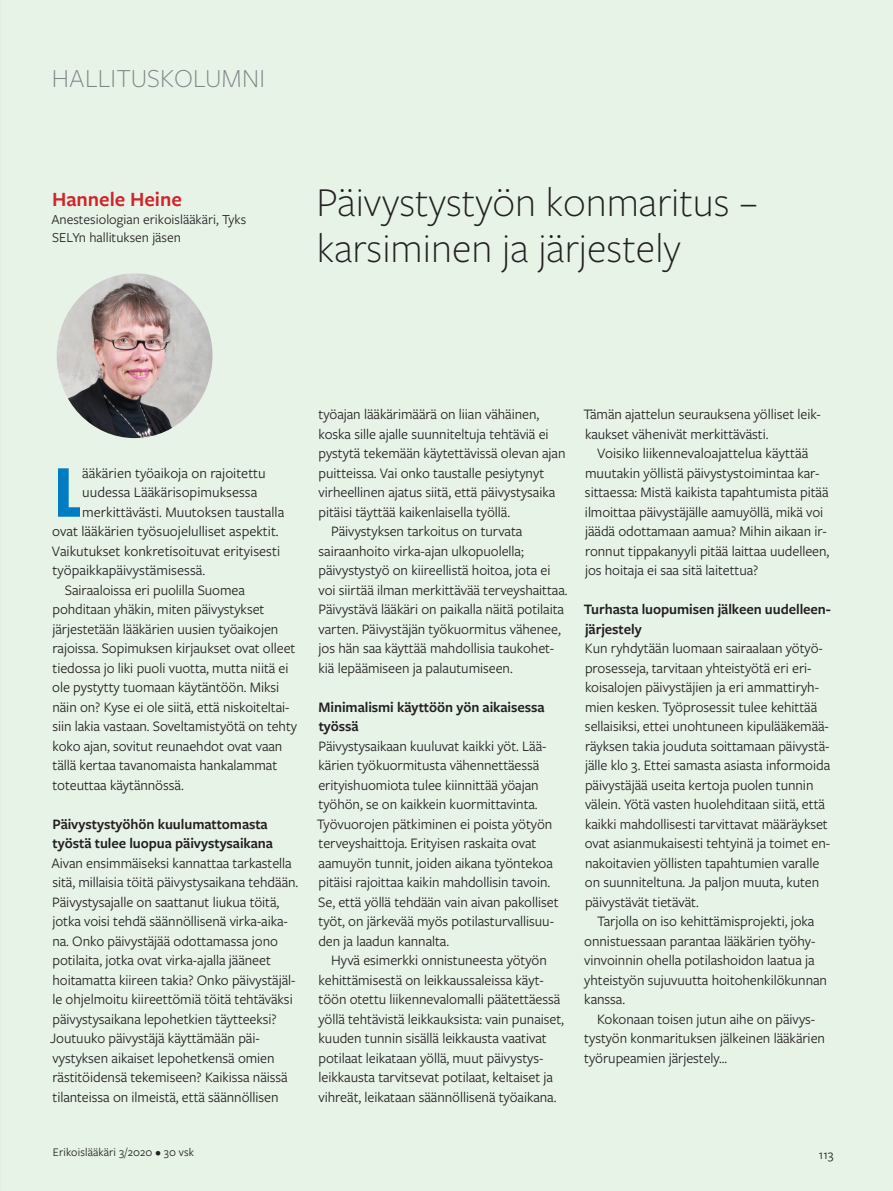
<style>
.page{position:relative;width:893px;height:1191px;background:#e7f3e7}
.page>*{position:absolute;margin:0;border:0;box-sizing:border-box;transform-origin:0 0}
._2018_Kolumni_dropca{font:700 77.4px "Freight Sans Cmp Pro";color:#007dc2}
._2018_Kliininen_otsi{font:300 42.6px/45.2px "Freight Sans Pro";color:#231f20}
._2018_Kolumni_otsikk{font:300 27px "Freight Sans Pro";letter-spacing:.01em;color:#808285}
._2018_Kliininen_kirj{font:600 21px "Freight Sans Pro";color:#d1232a}
._2018_Kolunmi_sisenn{font:15px/19.5px "Freight Sans Pro";letter-spacing:-.005em;color:#231f20}
._2018_Kolumni_dropca-2{font:15px "Freight Sans Pro";color:#231f20}
._2018_Kolunmi_sisenn-2{font:600 15px/19.5px "Freight Sans Pro";letter-spacing:-.005em;color:#231f20}
._2018_Pätevyys_ja_ty{font:14.25px "Freight Sans Pro";color:#231f20}
.t1{font:13.5px "Freight Sans Pro";color:#231f20}
.t2{font:12px "Freight Sans Pro";letter-spacing:.01em;color:#231f20}
</style>
<div class="page">
<img style="left:57px;top:273px;width:156px;height:165px">
<p class="_2018_Kolumni_otsikk" style="left:52px;top:60px;width:215px">HALLITUSKOLUMNI</p>
<p class="_2018_Kliininen_kirj" style="left:52px;top:184px;width:131px">Hannele Heine</p>
<p class="_2018_Pätevyys_ja_ty" style="left:51px;top:209px;width:196px">Anestesiologian erikoislääkäri, Tyks</p>
<p class="_2018_Pätevyys_ja_ty" style="left:52px;top:227px;width:130px">SELYn hallituksen jäsen</p>
<p class="_2018_Kliininen_otsi" style="left:316px;top:178px;width:443px">Päivystystyön konmaritus – karsiminen ja järjestely</p>
<p class="_2018_Kolumni_dropca" style="left:54px;top:438px;width:29px">L</p>
<p class="_2018_Kolumni_dropca-2" style="left:82px;top:463px;width:185px">ääkärien työaikoja on rajoitettu</p>
<p class="_2018_Kolumni_dropca-2" style="left:82px;top:482px;width:177px">uudessa Lääkärisopimuksessa</p>
<p class="_2018_Kolumni_dropca-2" style="left:82px;top:502px;width:204px">merkittävästi. Muutoksen taustalla</p>
<p class="_2018_Kolumni_dropca-2" style="left:52px;top:521px;width:228px">ovat lääkärien työsuojelulliset aspektit.</p>
<p class="_2018_Kolumni_dropca-2" style="left:52px;top:541px;width:230px">Vaikutukset konkretisoituvat erityisesti</p>
<p class="_2018_Kolumni_dropca-2" style="left:53px;top:560px;width:154px">työpaikkapäivystämisessä.</p>
<p class="_2018_Kolunmi_sisenn" style="left:52px;top:579px;width:246px;text-indent:13px">Sairaaloissa eri puolilla Suomea pohditaan yhäkin, miten päivystykset järjestetään lääkärien uusien työaikojen rajoissa. Sopimuksen kirjaukset ovat olleet tiedossa jo liki puoli vuotta, mutta niitä ei ole pystytty tuomaan käytäntöön. Miksi näin on? Kyse ei ole siitä, että niskoiteltai&shy;siin lakia vastaan. Soveltamistyötä on tehty koko ajan, sovitut reunaehdot ovat vaan tällä kertaa tavanomaista hankalammat toteuttaa käytännössä.</p>
<p class="_2018_Kolunmi_sisenn-2" style="left:52px;top:813px;width:222px">Päivystystyöhön kuulumattomasta työstä tulee luopua päivystysaikana</p>
<p class="_2018_Kolunmi_sisenn" style="left:50px;top:852px;width:250px">Aivan ensimmäiseksi kannattaa tarkastella sitä, millaisia töitä päivystysaikana tehdään.<br>Päivystysajalle on saattanut liukua töitä, jotka voisi tehdä säännöllisenä virka-aika&shy;na. Onko päivystäjää odottamassa jono potilaita, jotka ovat virka-ajalla jääneet hoitamatta kiireen takia? Onko päivystäjäl&shy;le ohjelmoitu kiireettömiä töitä tehtäväksi päivystysaikana lepohetkien täytteeksi?<br>Joutuuko päivystäjä käyttämään päi&shy;vystyksen aikaiset lepohetkensä omien rästitöidensä tekemiseen? Kaikissa näissä tilanteissa on ilmeistä, että säännöllisen</p>
<p class="_2018_Kolunmi_sisenn" style="left:319px;top:404px;width:248px">työajan lääkärimäärä on liian vähäinen, koska sille ajalle suunniteltuja tehtäviä ei pystytä tekemään käytettävissä olevan ajan puitteissa. Vai onko taustalle pesiytynyt virheellinen ajatus siitä, että päivystysaika pitäisi täyttää kaikenlaisella työllä.</p>
<p class="_2018_Kolunmi_sisenn" style="left:318px;top:521px;width:251px;text-indent:13px">Päivystyksen tarkoitus on turvata sairaanhoito virka-ajan ulkopuolella; päivystystyö on kiireellistä hoitoa, jota ei voi siirtää ilman merkittävää terveyshaittaa.<br>Päivystävä lääkäri on paikalla näitä potilaita varten. Päivystäjän työkuormitus vähenee, jos hän saa käyttää mahdollisia taukohet&shy;kiä lepäämiseen ja palautumiseen.</p>
<p class="_2018_Kolunmi_sisenn-2" style="left:319px;top:696px;width:227px">Minimalismi käyttöön yön aikaisessa työssä</p>
<p class="_2018_Kolunmi_sisenn" style="left:317px;top:735px;width:243px">Päivystysaikaan kuuluvat kaikki yöt. Lää&shy;kärien työkuormitusta vähennettäessä erityishuomiota tulee kiinnittää yöajan työhön, se on kaikkein kuormittavinta.<br>Työvuorojen pätkiminen ei poista yötyön terveyshaittoja. Erityisen raskaita ovat aamuyön tunnit, joiden aikana työntekoa pitäisi rajoittaa kaikin mahdollisin tavoin.<br>Se, että yöllä tehdään vain aivan pakolliset työt, on järkevää myös potilasturvallisuu&shy;den ja laadun kannalta.</p>
<p class="_2018_Kolunmi_sisenn" style="left:318px;top:950px;width:247px;text-indent:13px">Hyvä esimerkki onnistuneesta yötyön kehittämisestä on leikkaussaleissa käyt&shy;töön otettu liikennevalomalli päätettäessä yöllä tehtävistä leikkauksista: vain punaiset, kuuden tunnin sisällä leikkausta vaativat potilaat leikataan yöllä, muut päivystys&shy;leikkausta tarvitsevat potilaat, keltaiset ja vihreät, leikataan säännöllisenä työaikana.</p>
<p class="_2018_Kolunmi_sisenn" style="left:583px;top:404px;width:239px">Tämän ajattelun seurauksena yölliset leik&shy;kaukset vähenivät merkittävästi.</p>
<p class="_2018_Kolunmi_sisenn" style="left:585px;top:443px;width:246px;text-indent:12px">Voisiko liikennevaloajattelua käyttää muutakin yöllistä päivystystoimintaa kar&shy;sittaessa: Mistä kaikista tapahtumista pitää ilmoittaa päivystäjälle aamuyöllä, mikä voi jäädä odottamaan aamua? Mihin aikaan ir&shy;ronnut tippakanyyli pitää laittaa uudelleen, jos hoitaja ei saa sitä laitettua?</p>
<p class="_2018_Kolunmi_sisenn-2" style="left:584px;top:599px;width:249px">Turhasta luopumisen jälkeen uudelleen&shy;järjestely</p>
<p class="_2018_Kolunmi_sisenn" style="left:585px;top:638px;width:247px">Kun ryhdytään luomaan sairaalaan yötyö&shy;prosesseja, tarvitaan yhteistyötä eri eri&shy;koisalojen päivystäjien ja eri ammattiryh&shy;mien kesken. Työprosessit tulee kehittää sellaisiksi, ettei unohtuneen kipulääkemää&shy;räyksen takia jouduta soittamaan päivystä&shy;jälle klo 3. Ettei samasta asiasta informoida päivystäjää useita kertoja puolen tunnin välein. Yötä vasten huolehditaan siitä, että kaikki mahdollisesti tarvittavat määräykset ovat asianmukaisesti tehtyinä ja toimet en&shy;nakoitavien yöllisten tapahtumien varalle on suunniteltuna. Ja paljon muuta, kuten päivystävät tietävät.</p>
<p class="_2018_Kolunmi_sisenn" style="left:584px;top:911px;width:244px;text-indent:13px">Tarjolla on iso kehittämisprojekti, joka onnistuessaan parantaa lääkärien työhy&shy;vinvoinnin ohella potilashoidon laatua ja yhteistyön sujuvuutta hoitohenkilökunnan kanssa.</p>
<p class="_2018_Kolunmi_sisenn" style="left:584px;top:1008px;width:242px;text-indent:13px">Kokonaan toisen jutun aihe on päivys&shy;tystyön konmarituksen jälkeinen lääkärien työrupeamien järjestely...</p>
<p class="t2" style="left:53px;top:1144px;width:143px">Erikoislääkäri 3/2020 • 30 vsk</p>
<p class="t1" style="left:819px;top:1145px;width:16px">113</p>
</div>
